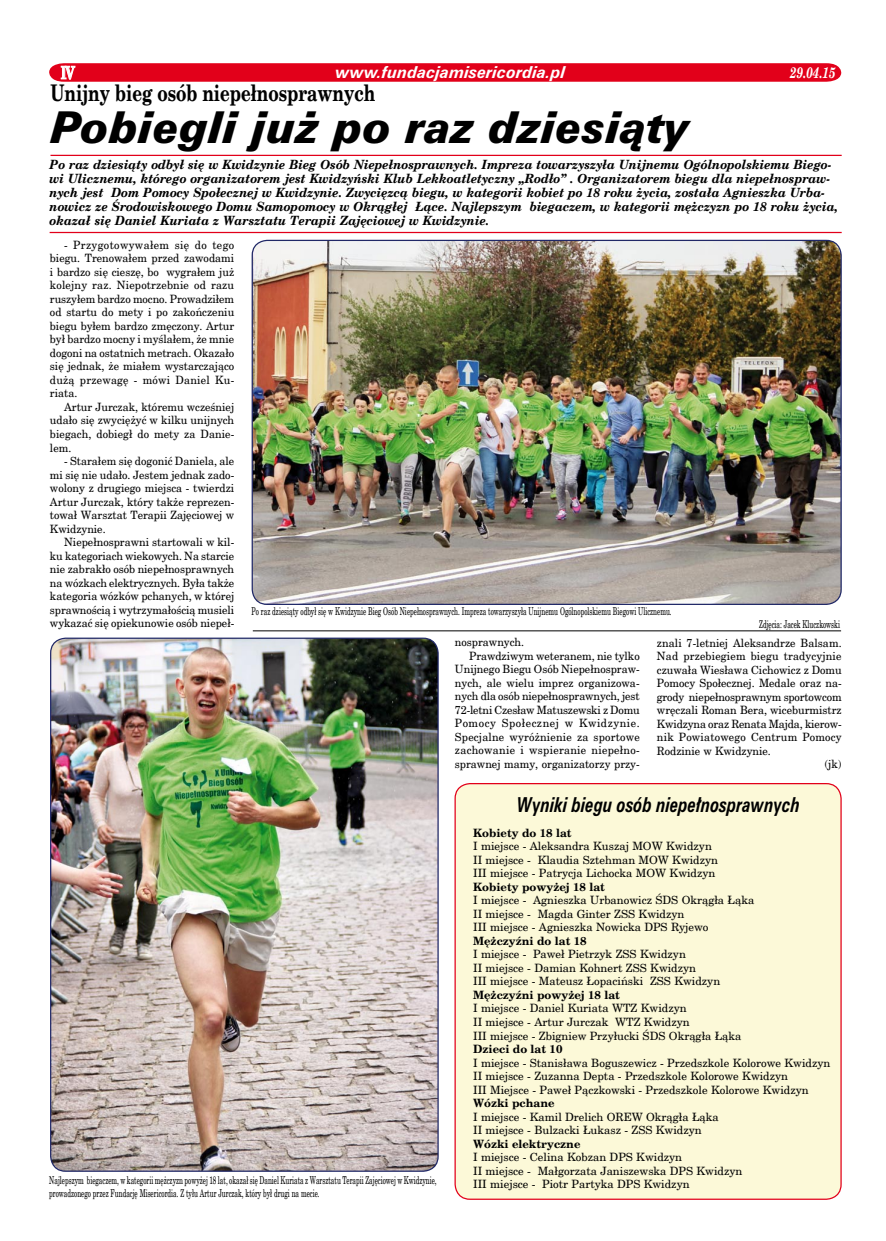
<style>
.page{position:relative;width:886px;height:1241px;background:#fff}
.page>*{position:absolute;margin:0;border:0;box-sizing:border-box;transform-origin:0 0}
.t1{font:italic 40px "Zurich Blk PL";color:#000}
.t2{font:700 22.5px "New Brunswick";color:#000;scale:.75 1}
.t3{font:italic 700 18.75px "Zurich PL";color:#000;scale:.75 1}
.t4{font:700 17.5px "New Brunswick";color:#fff;scale:.7 1}
.t5{font:italic 700 15px "Zurich PL";color:#fff}
.t6{font:italic 700 15px "New Brunswick";color:#fff;scale:.75 1}
.t7{font:italic 700 12.5px/14.1px "New Brunswick";color:#000;scale:.95 1}
.t8{font:11.25px/13.5px "New Brunswick";color:#000;text-align:justify;scale:.96 1}
.t9{font:11.25px/13.5px "New Brunswick";color:#000}
.t10{font:700 11.25px "New Brunswick";color:#000}
.t11{font:11.25px "New Brunswick";letter-spacing:.02em;color:#000;scale:.96 1}
.t12{font:11.25px "New Brunswick";letter-spacing:.025em;color:#000;scale:.96 1}
.t13{font:11.25px "New Brunswick";letter-spacing:.05em;color:#000;scale:.96 1}
.t14{font:10.62px/12.9px "New Brunswick";color:#000;scale:.6 1}
</style>
<div class="page">
<div style="left:455px;top:783px;width:386px;height:415px;background:#fcf9d8;border-radius:15px"></div>
<svg style="left:49px;top:63px;width:792px;height:19px;background:#e30a22"></svg>
<hr style="left:50px;top:155px;width:792px;height:1px;background:#e2001a">
<hr style="left:50px;top:232px;width:792px;height:1px;background:#e2001a">
<img style="left:252px;top:240px;width:589px;height:364px;border-radius:15px">
<hr style="left:253px;top:630px;width:588px;height:1px;background:#000">
<img style="left:51px;top:638px;width:387px;height:532px;border-radius:15px">
<h3 class="t4" style="left:61px;top:62px;width:21px">IV</h3>
<h3 class="t5" style="left:335px;top:62px;width:232px">www.fundacjamisericordia.pl</h3>
<h3 class="t6" style="left:790px;top:63px;width:62px">29.04.15</h3>
<h2 class="t2" style="left:50px;top:79px;width:435px">Unijny bieg osób niepełnosprawnych</h2>
<h1 class="t1" style="left:51px;top:101px;width:640px">Pobiegli już po raz dziesiąty</h1>
<p class="t7" style="left:50px;top:157px;width:831px">Po raz dziesiąty odbył się w Kwidzynie Bieg Osób Niepełnosprawnych. Impreza towarzyszyła Unijnemu Ogólnopolskiemu Biego&shy;wi Ulicznemu, którego organizatorem jest Kwidzyński Klub Lekkoatletyczny „Rodło” . Organizatorem biegu dla niepełnospraw&shy;nych jest Dom Pomocy Społecznej w Kwidzynie. Zwycięzcą biegu, w kategorii kobiet po 18 roku życia, została Agnieszka Urba&shy;nowicz ze Środowiskowego Domu Samopomocy w Okrągłej Łące. Najlepszym biegaczem, w kategorii mężczyzn po 18 roku życia, okazał się Daniel Kuriata z Warsztatu Terapii Zajęciowej w Kwidzynie.</p>
<p class="t8" style="left:50px;top:238px;width:193px;text-indent:14px">- Przygotowywałem się do tego biegu. Trenowałem przed zawodami i bardzo się cieszę, bo wygrałem już kolejny raz. Niepotrzebnie od razu ruszyłem bardzo mocno. Prowadziłem od startu do mety i po zakończeniu biegu byłem bardzo zmęczony. Artur był bardzo mocny i myślałem, że mnie dogoni na ostatnich metrach. Okazało się jednak, że miałem wystarczająco dużą przewagę - mówi Daniel Ku&shy;riata.</p>
<p class="t8" style="left:50px;top:400px;width:193px;text-indent:14px">Artur Jurczak, któremu wcześniej udało się zwyciężyć w kilku unijnych biegach, dobiegł do mety za Danie&shy;lem.</p>
<p class="t8" style="left:50px;top:454px;width:194px;text-indent:14px">- Starałem się dogonić Daniela, ale mi się nie udało. Jestem jednak zado&shy;wolony z drugiego miejsca - twierdzi Artur Jurczak, który także reprezen&shy;tował Warsztat Terapii Zajęciowej w Kwidzynie.</p>
<p class="t8" style="left:50px;top:535px;width:194px;text-indent:14px">Niepełnosprawni startowali w kil&shy;ku kategoriach wiekowych. Na starcie nie zabrakło osób niepełnosprawnych na wózkach elektrycznych. Była także kategoria wózków pchanych, w której sprawnością i wytrzymałością musieli wykazać się opiekunowie osób niepeł-</p>
<p class="t14" style="left:252px;top:604px;width:702px">Po raz dziesiąty odbył się w Kwidzynie Bieg Osób Niepełnosprawnych. Impreza towarzyszyła Unijnemu Ogólnopolskiemu Biegowi Ulicznemu.</p>
<p class="t14" style="left:759px;top:617px;width:136px">Zdjęcia: Jacek Kluczkowski</p>
<p class="t8" style="left:455px;top:635px;width:74px">nosprawnych.</p>
<p class="t8" style="left:469px;top:648px;width:179px">Prawdziwym weteranem, nie tylko</p>
<p class="t8" style="left:455px;top:662px;width:194px">Unijnego Biegu Osób Niepełnospraw-</p>
<p class="t8" style="left:455px;top:675px;width:194px">nych, ale wielu imprez organizowa-</p>
<p class="t8" style="left:455px;top:689px;width:194px">nych dla osób niepełnosprawnych, jest</p>
<p class="t8" style="left:455px;top:702px;width:194px">72-letni Czesław Matuszewski z Domu</p>
<p class="t13" style="left:455px;top:716px;width:194px">Pomocy Społecznej w Kwidzynie.</p>
<p class="t11" style="left:455px;top:729px;width:194px">Specjalne wyróżnienie za sportowe</p>
<p class="t12" style="left:455px;top:743px;width:194px">zachowanie i wspieranie niepełno-</p>
<p class="t8" style="left:455px;top:756px;width:194px">sprawnej mamy, organizatorzy przy-</p>
<p class="t8" style="left:657px;top:635px;width:194px">znali 7-letniej Aleksandrze Balsam.</p>
<p class="t8" style="left:657px;top:649px;width:194px">Nad przebiegiem biegu tradycyjnie</p>
<p class="t8" style="left:657px;top:662px;width:194px">czuwała Wiesława Cichowicz z Domu</p>
<p class="t8" style="left:657px;top:676px;width:194px">Pomocy Społecznej. Medale oraz na-</p>
<p class="t8" style="left:657px;top:689px;width:194px">grody niepełnosprawnym sportowcom</p>
<p class="t8" style="left:657px;top:703px;width:194px">wręczali Roman Bera, wiceburmistrz</p>
<p class="t8" style="left:657px;top:716px;width:194px">Kwidzyna oraz Renata Majda, kierow-</p>
<p class="t11" style="left:657px;top:730px;width:194px">nik Powiatowego Centrum Pomocy</p>
<p class="t8" style="left:657px;top:743px;width:120px">Rodzinie w Kwidzynie.</p>
<p class="t8" style="left:825px;top:757px;width:19px">(jk)</p>
<h3 class="t3" style="left:517px;top:791px;width:379px">Wyniki biegu osób niepełnosprawnych</h3>
<p class="t14" style="left:49px;top:1173px;width:647px">Najlepszym biegaczem, w kategorii mężczyzn powyżej 18 lat, okazał się Daniel Kuriata z Warsztatu Terapii Zajęciowej w Kwidzynie, prowadzonego przez Fundację Misericordia. Z tyłu Artur Jurczak, który był drugi na mecie.</p>
<p class="t10" style="left:473px;top:825px;width:100px">Kobiety do 18 lat</p>
<p class="t9" style="left:473px;top:839px;width:246px">I miejsce - Aleksandra Kuszaj MOW Kwidzyn<br>II miejsce - Klaudia Sztehman MOW Kwidzyn<br>III miejsce - Patrycja Lichocka MOW Kwidzyn</p>
<p class="t10" style="left:473px;top:879px;width:133px">Kobiety powyżej 18 lat</p>
<p class="t9" style="left:473px;top:893px;width:283px">I miejsce - Agnieszka Urbanowicz ŚDS Okrągła Łąka<br>II miejsce - Magda Ginter ZSS Kwidzyn<br>III miejsce - Agnieszka Nowicka DPS Ryjewo</p>
<p class="t10" style="left:473px;top:933px;width:115px">Mężczyźni do lat 18</p>
<p class="t9" style="left:473px;top:947px;width:249px">I miejsce - Paweł Pietrzyk ZSS Kwidzyn<br>II miejsce - Damian Kohnert ZSS Kwidzyn<br>III miejsce - Mateusz Łopaciński ZSS Kwidzyn</p>
<p class="t10" style="left:473px;top:987px;width:148px">Mężczyźni powyżej 18 lat</p>
<p class="t9" style="left:473px;top:1001px;width:270px">I miejsce - Daniel Kuriata WTZ Kwidzyn<br>II miejsce - Artur Jurczak WTZ Kwidzyn<br>III miejsce - Zbigniew Przyłucki ŚDS Okrągła Łąka</p>
<p class="t10" style="left:473px;top:1041px;width:91px">Dzieci do lat 10</p>
<p class="t9" style="left:473px;top:1055px;width:359px">I miejsce - Stanisława Boguszewicz - Przedszkole Kolorowe Kwidzyn<br>II miejsce - Zuzanna Depta - Przedszkole Kolorowe Kwidzyn<br>III Miejsce - Paweł Pączkowski - Przedszkole Kolorowe Kwidzyn</p>
<p class="t10" style="left:473px;top:1095px;width:83px">Wózki pchane</p>
<p class="t9" style="left:473px;top:1109px;width:247px">I miejsce - Kamil Drelich OREW Okrągła Łąka<br>II miejsce - Bulzacki Łukasz - ZSS Kwidzyn</p>
<p class="t10" style="left:473px;top:1136px;width:109px">Wózki elektryczne</p>
<p class="t9" style="left:473px;top:1149px;width:271px">I miejsce - Celina Kobzan DPS Kwidzyn<br>II miejsce - Małgorzata Janiszewska DPS Kwidzyn<br>III miejsce - Piotr Partyka DPS Kwidzyn</p>
</div>
